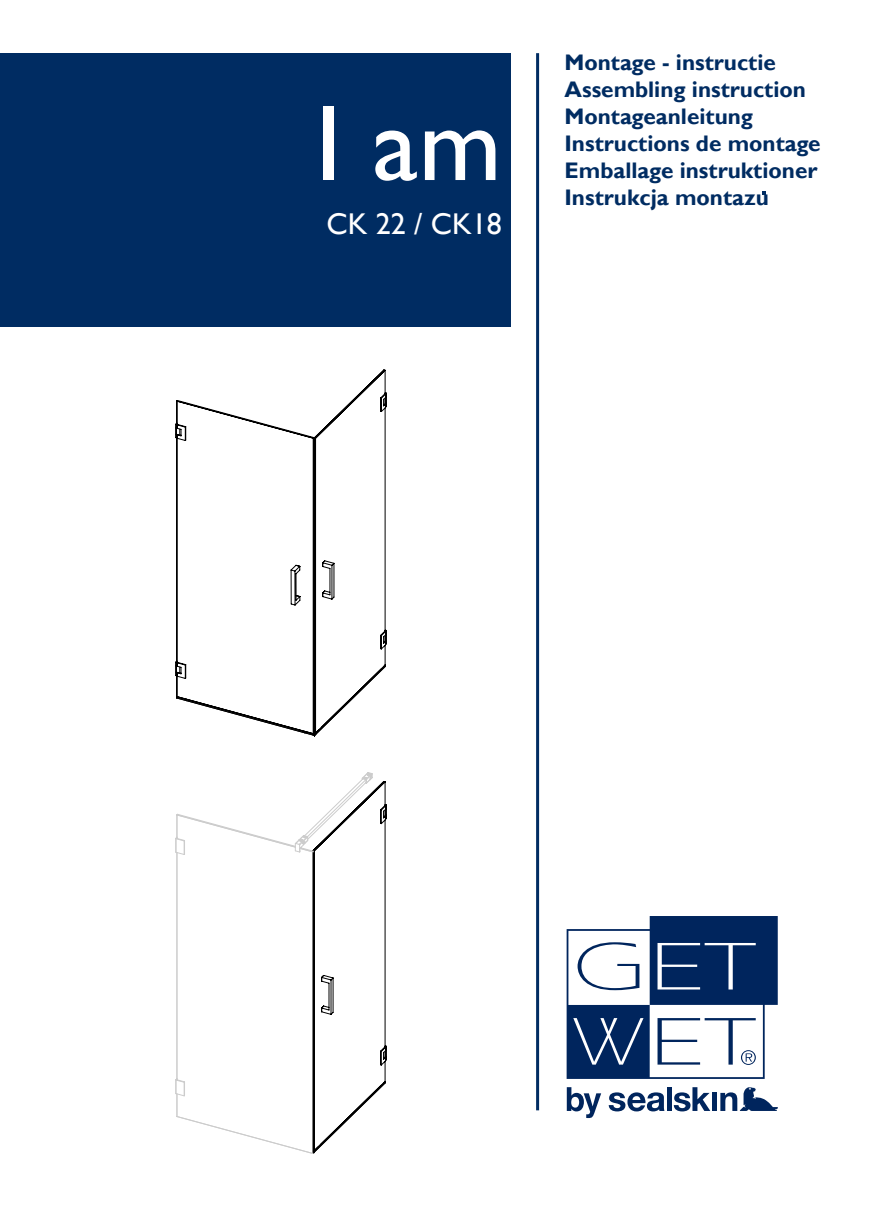
<style>
.page{position:relative;width:893px;height:1212px;background:#fff}
.page>*{position:absolute;margin:0;border:0;box-sizing:border-box;transform-origin:0 0}
.t1{font:108px "Gill Sans";color:#fff}
.t2{font:30px "Gill Sans";color:#fff}
.t3{font:700 22.5px "Gill Sans";color:#002c62}
</style>
<div class="page">
<div style="left:0;top:53px;width:510px;height:274px;background:#002c62"></div>
<svg style="left:567px;top:916px;width:211px;height:163px"></svg>
<svg style="left:609px;top:1092px;width:55px;height:19px"></svg>
<div style="left:667px;top:1087px;width:5px;height:24px;background:#00255d"></div>
<svg style="left:674px;top:1087px;width:36px;height:24px"></svg>
<div style="left:712px;top:1093px;width:5px;height:18px;background:#00255d"></div>
<svg style="left:720px;top:1087px;width:58px;height:24px"></svg>
<svg style="left:567px;top:1087px;width:34px;height:31px"></svg>
<hr style="left:536px;top:53px;width:3px;height:1057px;background:#002c62">
<svg style="left:175px;top:772px;width:212px;height:382px"></svg>
<svg style="left:315px;top:369px;width:72px;height:367px"></svg>
<svg style="left:175px;top:400px;width:140px;height:336px"></svg>
<p class="t1" style="left:315px;top:81px;width:188px">I am</p>
<p class="t2" style="left:326px;top:206px;width:177px">CK 22 / CK18</p>
<p class="t3" style="left:564px;top:49px;width:213px">Montage - instructie</p>
<p class="t3" style="left:564px;top:76px;width:243px">Assembling instruction</p>
<p class="t3" style="left:564px;top:103px;width:190px">Montageanleitung</p>
<p class="t3" style="left:564px;top:130px;width:258px">Instructions de montage</p>
<p class="t3" style="left:564px;top:157px;width:255px">Emballage instruktioner</p>
<p class="t3" style="left:564px;top:184px;width:206px">Instrukcja montazu</p>
</div>
